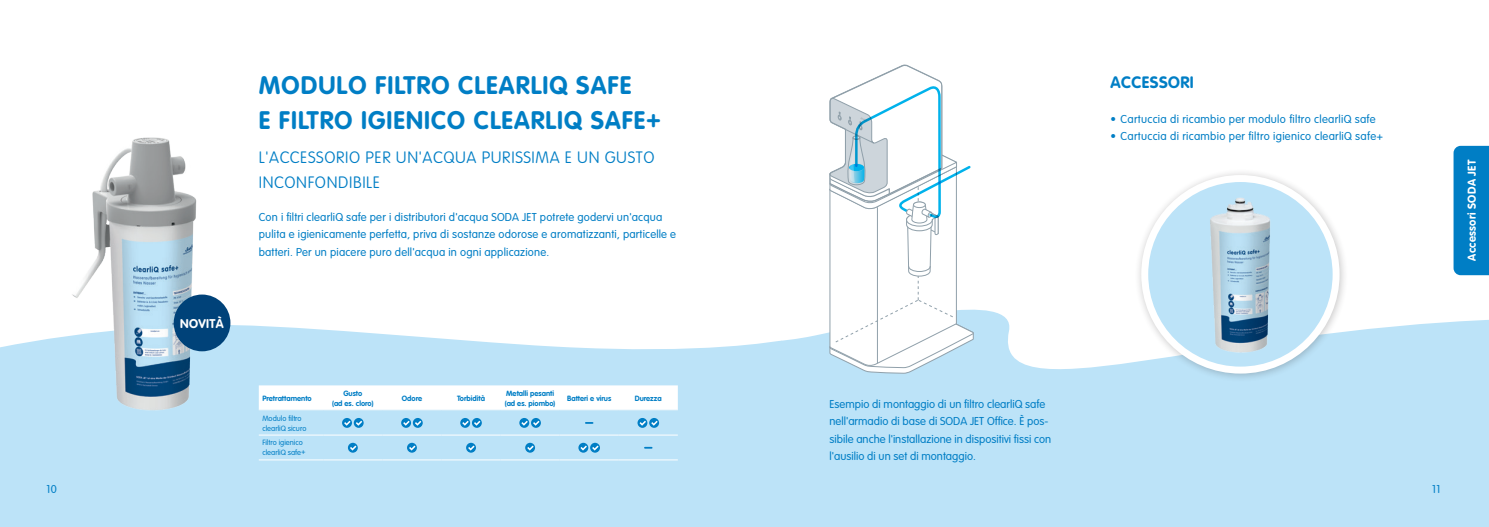
<style>
.page{position:relative;width:1489px;height:527px;background:#fff}
.page>*{position:absolute;margin:0;border:0;box-sizing:border-box;transform-origin:0 0}
.t1{font:700 25px/35px "VAG Rounded";letter-spacing:.04em;color:#007ec5}
.t2{font:100 16.25px/25px "VAG Rounded";letter-spacing:.04em;color:#007ec5}
.t3{font:700 16.25px "VAG Rounded";letter-spacing:.025em;color:#007ec5}
.t4{font:700 12.5px "VAG Rounded";letter-spacing:.025em;color:#fff}
.t5{font:300 11.25px/17.5px "VAG Rounded";letter-spacing:.015em;color:#007ec5}
.t6{font:700 11.25px "VAG Rounded";letter-spacing:.025em;color:#fff}
.t7{font:700 7.5px/10px "VAG Rounded";color:#007ec5;text-align:center}
.t8{font:300 7.5px/10px "VAG Rounded";color:#007ec5}
</style>
<div class="page">
<svg style="left:782px;top:309px;width:706px;height:217px;background:#c1e5f8"></svg>
<svg style="left:0;top:325px;width:782px;height:201px;background:#c1e5f8"></svg>
<img style="left:52px;top:137px;width:182px;height:297px">
<hr style="left:259px;top:459px;width:64px;height:1px;background:#fff">
<hr style="left:323px;top:459px;width:59px;height:1px;background:#fff">
<hr style="left:382px;top:459px;width:59px;height:1px;background:#fff">
<hr style="left:441px;top:459px;width:59px;height:1px;background:#fff">
<hr style="left:500px;top:459px;width:59px;height:1px;background:#fff">
<hr style="left:559px;top:459px;width:59px;height:1px;background:#fff">
<hr style="left:618px;top:459px;width:59px;height:1px;background:#fff">
<svg style="left:259px;top:385px;width:418px;height:74px"></svg>
<svg style="left:827px;top:64px;width:147px;height:309px"></svg>
<div style="left:1453px;top:146px;width:35px;height:129px;background:#007ec5"></div>
<div style="left:1134px;top:168px;width:214px;height:214px;background:#231f20;opacity:.25"></div>
<div style="left:1144px;top:178px;width:191px;height:192px;background:#bce3f8;border-radius:50%"></div>
<img style="left:1169px;top:178px;width:130px;height:191px">
<div style="left:1141px;top:175px;width:198px;height:198px;border:7px solid #fff;border-radius:50%"></div>
<div style="left:174px;top:294px;width:56px;height:57px;background:#004279;border-radius:50%"></div>
<p class="t4" style="left:180px;top:316px;width:45px">NOVITÀ</p>
<h1 class="t1" style="left:259px;top:69px;width:403px">MODULO FILTRO CLEARLIQ SAFE<br>E FILTRO IGIENICO CLEARLIQ SAFE+</h1>
<h2 class="t2" style="left:259px;top:145px;width:397px">L'ACCESSORIO PER UN'ACQUA PURISSIMA E UN GUSTO<br>INCONFONDIBILE</h2>
<p class="t5" style="left:259px;top:208px;width:419px">Con i filtri clearliQ safe per i distributori d'acqua SODA JET potrete godervi un'acqua pulita e igienicamente perfetta, priva di sostanze odorose e aromatizzanti, particelle e batteri. Per un piacere puro dell'acqua in ogni applicazione.</p>
<p class="t7" style="left:262px;top:393px;width:51px">Pretrattamento</p>
<p class="t7" style="left:332px;top:388px;width:43px">Gusto<br>(ad es. cloro)</p>
<p class="t7" style="left:402px;top:393px;width:22px">Odore</p>
<p class="t7" style="left:457px;top:393px;width:29px">Torbidità</p>
<p class="t7" style="left:505px;top:388px;width:52px;text-align:left">Metalli pesanti (ad es. piombo)</p>
<p class="t7" style="left:567px;top:393px;width:46px">Batteri e virus</p>
<p class="t7" style="left:634px;top:393px;width:29px">Durezza</p>
<p class="t8" style="left:262px;top:413px;width:45px">Modulo filtro clearliQ sicuro</p>
<p class="t8" style="left:262px;top:437px;width:45px">Filtro igienico clearliQ safe+</p>
<h2 class="t3" style="left:1110px;top:72px;width:85px">ACCESSORI</h2>
<p class="t5" style="left:1110px;top:110px;width:266px">• Cartuccia di ricambio per modulo filtro clearliQ safe</p>
<p class="t5" style="left:1110px;top:128px;width:274px">• Cartuccia di ricambio per filtro igienico clearliQ safe+</p>
<p class="t5" style="left:829px;top:395px;width:223px">Esempio di montaggio di un filtro clearliQ safe nell'armadio di base di SODA JET Office. È pos&shy;sibile anche l'installazione in dispositivi fissi con l'ausilio di un set di montaggio.</p>
<p class="t5" style="left:46px;top:480px;width:12px">10</p>
<p class="t5" style="left:1431px;top:480px;width:10px">11</p>
<p class="t6" style="left:1464px;top:260px;width:103px;rotate:-90deg">Accessori SODA JET</p>
</div>
